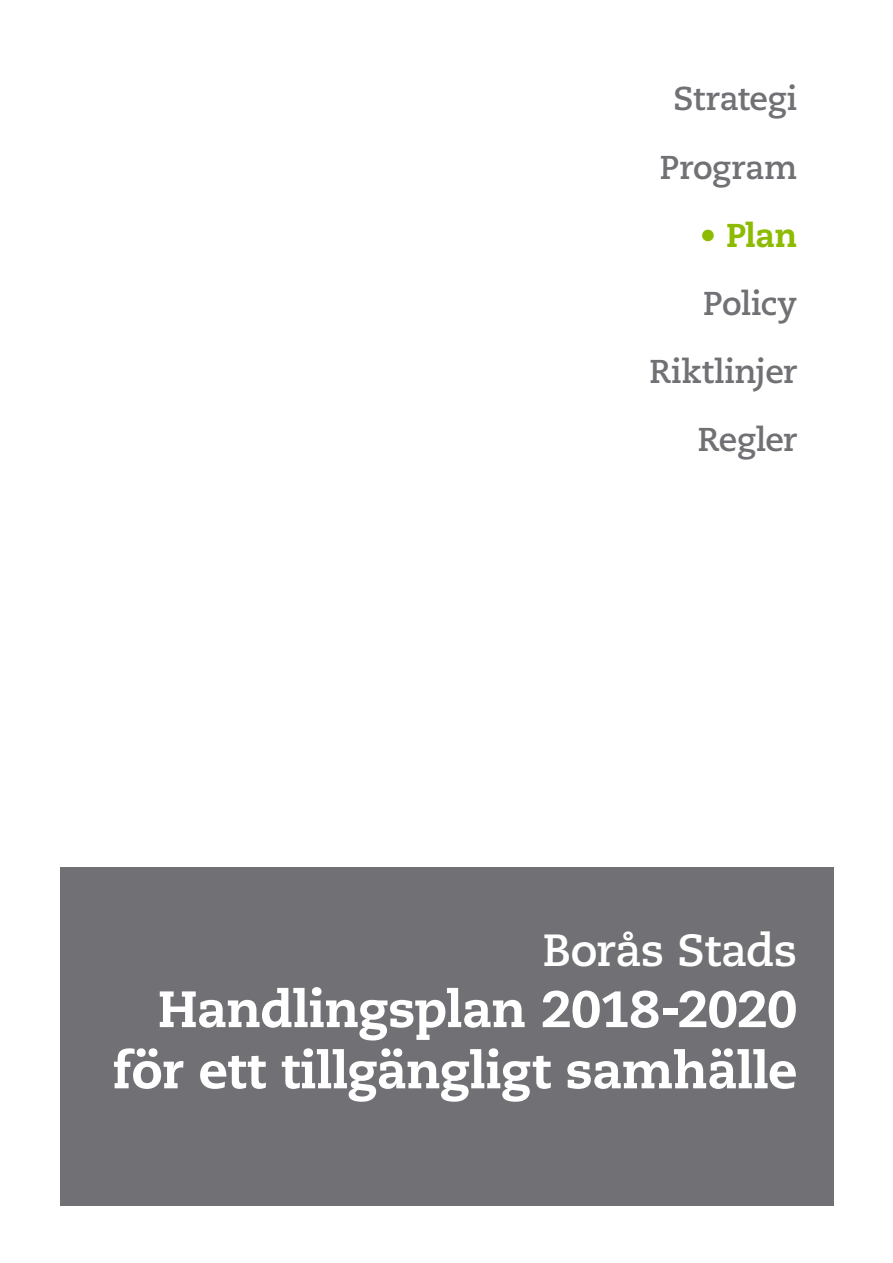
<style>
.page{position:relative;width:893px;height:1263px;background:#fff}
.page>*{position:absolute;margin:0;border:0;box-sizing:border-box;transform-origin:0 0}
.t1{font:800 51px/61.2px "Caecilia LT Std";letter-spacing:-.015em;color:#fff;text-align:right}
.t2{font:700 45px "Caecilia LT Std";letter-spacing:-.015em;color:#fff}
.t3{font:700 33px/68.1px "Caecilia LT Std";letter-spacing:-.01em;color:#717074;text-align:center}
.t4{font:800 33px "Caecilia LT Std";color:#8dbb00}
</style>
<div class="page">
<div style="left:60px;top:867px;width:773px;height:338px;background:#717074"></div>
<p class="t3" style="left:660px;top:65px;width:139px">Strategi<br>Program</p>
<p class="t4" style="left:700px;top:215px;width:99px">• Plan</p>
<p class="t3" style="left:649px;top:270px;width:149px;text-align:right">Policy<br>Riktlinjer<br>Regler</p>
<h1 class="t2" style="left:543px;top:924px;width:256px">Borås Stads</h1>
<h1 class="t1" style="left:113px;top:979px;width:686px">Handlingsplan 2018-2020 för ett tillgängligt samhälle</h1>
</div>
